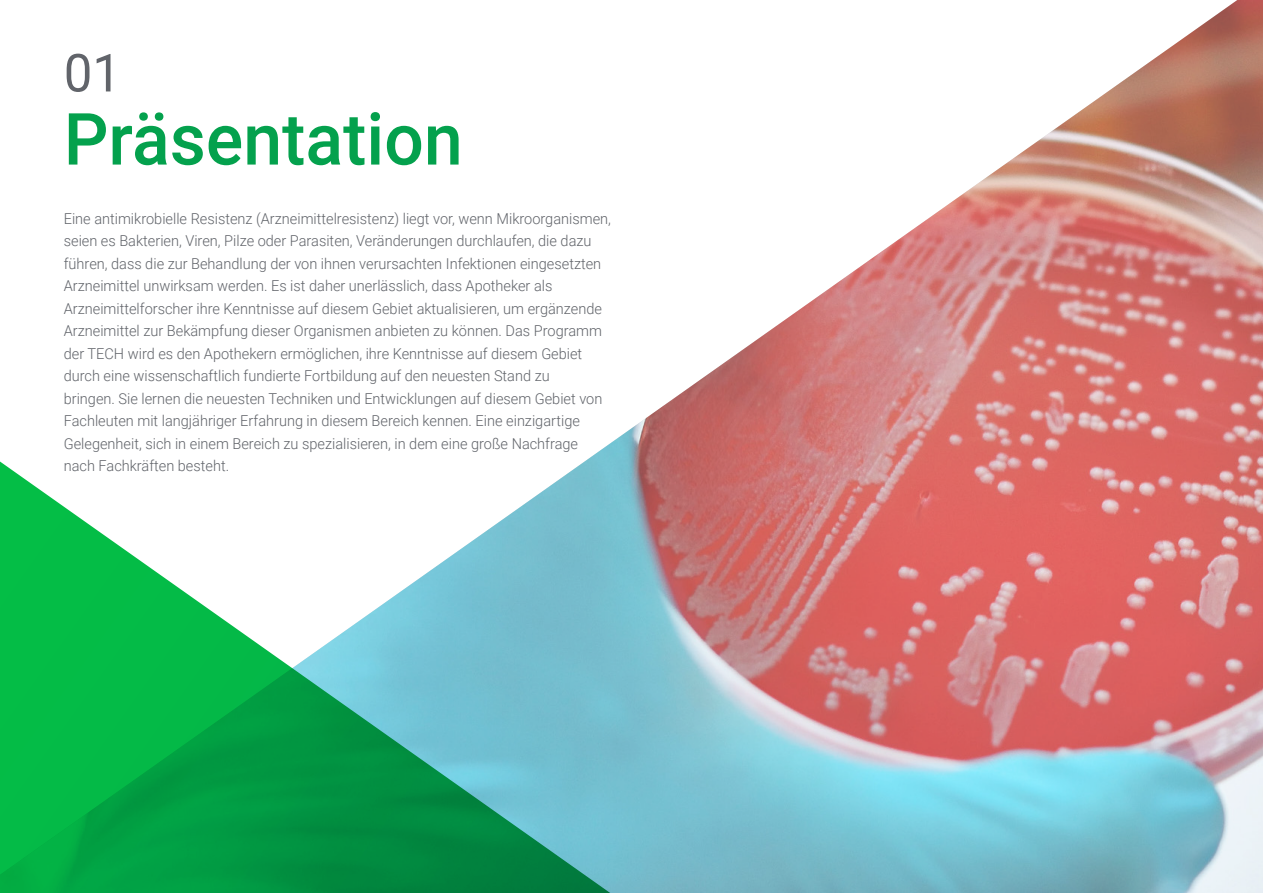
<style>
.page{position:relative;width:1263px;height:893px;background:#fff}
.page>*{position:absolute;margin:0;border:0;box-sizing:border-box;transform-origin:0 0}
.t1{font:500 72px "Roboto";color:#04a14d}
.t2{font:52.5px "Roboto";color:#61646a}
.t3{font:300 15px/22.5px "Roboto";color:#61646a}
</style>
<div class="page">
<img style="left:606px;top:0;width:657px;height:893px">
<svg style="left:0;top:446px;width:640px;height:447px"></svg>
<h2 class="t2" style="left:64px;top:36px;width:59px">01</h2>
<h1 class="t1" style="left:64px;top:89px;width:400px">Präsentation</h1>
<p class="t3" style="left:64px;top:207px;width:549px">Eine antimikrobielle Resistenz (Arzneimittelresistenz) liegt vor, wenn Mikroorganismen, seien es Bakterien, Viren, Pilze oder Parasiten, Veränderungen durchlaufen, die dazu führen, dass die zur Behandlung der von ihnen verursachten Infektionen eingesetzten Arzneimittel unwirksam werden. Es ist daher unerlässlich, dass Apotheker als Arzneimittelforscher ihre Kenntnisse auf diesem Gebiet aktualisieren, um ergänzende Arzneimittel zur Bekämpfung dieser Organismen anbieten zu können. Das Programm der TECH wird es den Apothekern ermöglichen, ihre Kenntnisse auf diesem Gebiet durch eine wissenschaftlich fundierte Fortbildung auf den neuesten Stand zu<br>bringen. Sie lernen die neuesten Techniken und Entwicklungen auf diesem Gebiet von Fachleuten mit langjähriger Erfahrung in diesem Bereich kennen. Eine einzigartige Gelegenheit, sich in einem Bereich zu spezialisieren, in dem eine große Nachfrage nach Fachkräften besteht.</p>
</div>
